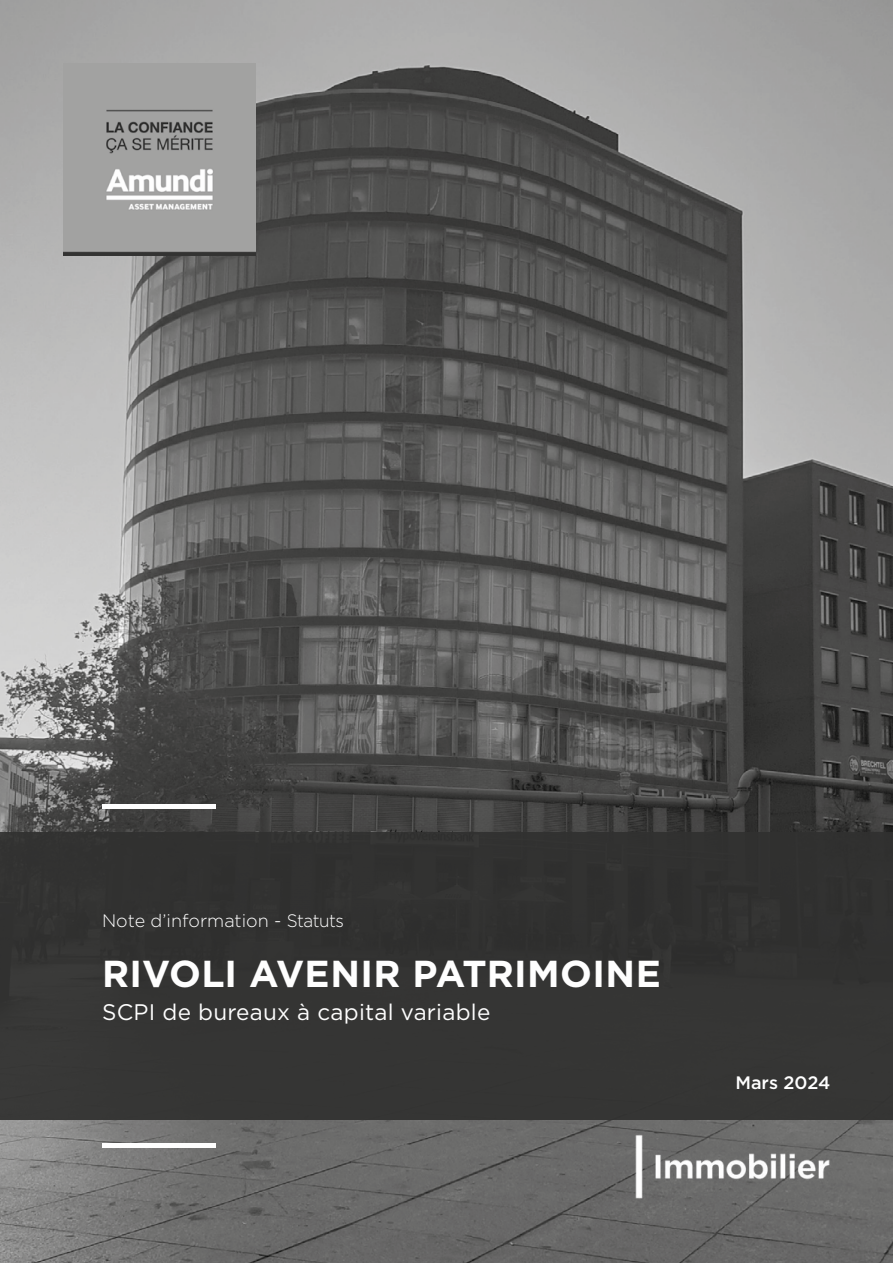
<style>
.page{position:relative;width:893px;height:1263px;background:#fff}
.page>*{position:absolute;margin:0;border:0;box-sizing:border-box;transform-origin:0 0}
.t1{font:700 37.5px "Gotham";letter-spacing:.01em;color:#fefefe}
.t2{font:22.5px "Gotham";letter-spacing:.01em;color:#fefefe}
.t3{font:300 18px "Gotham";color:#fff}
.t4{font:500 18px "Gotham";color:#fff}
</style>
<div class="page">
<img style="left:0;top:0;width:893px;height:1263px">
<div style="left:0;top:833px;width:893px;height:287px;background:#343433"></div>
<img style="left:64px;top:64px;width:191px;height:191px">
<img style="left:611px;top:1120px;width:221px;height:93px">
<div style="left:102px;top:804px;width:114px;height:5px;background:#fefefe"></div>
<div style="left:102px;top:1143px;width:114px;height:5px;background:#fefefe"></div>
<p class="t3" style="left:102px;top:909px;width:243px">Note d’information - Statuts</p>
<h1 class="t1" style="left:102px;top:948px;width:560px">RIVOLI AVENIR PATRIMOINE</h1>
<p class="t2" style="left:102px;top:997px;width:390px">SCPI de bureaux à capital variable</p>
<p class="t4" style="left:735px;top:1070px;width:96px">Mars 2024</p>
</div>
